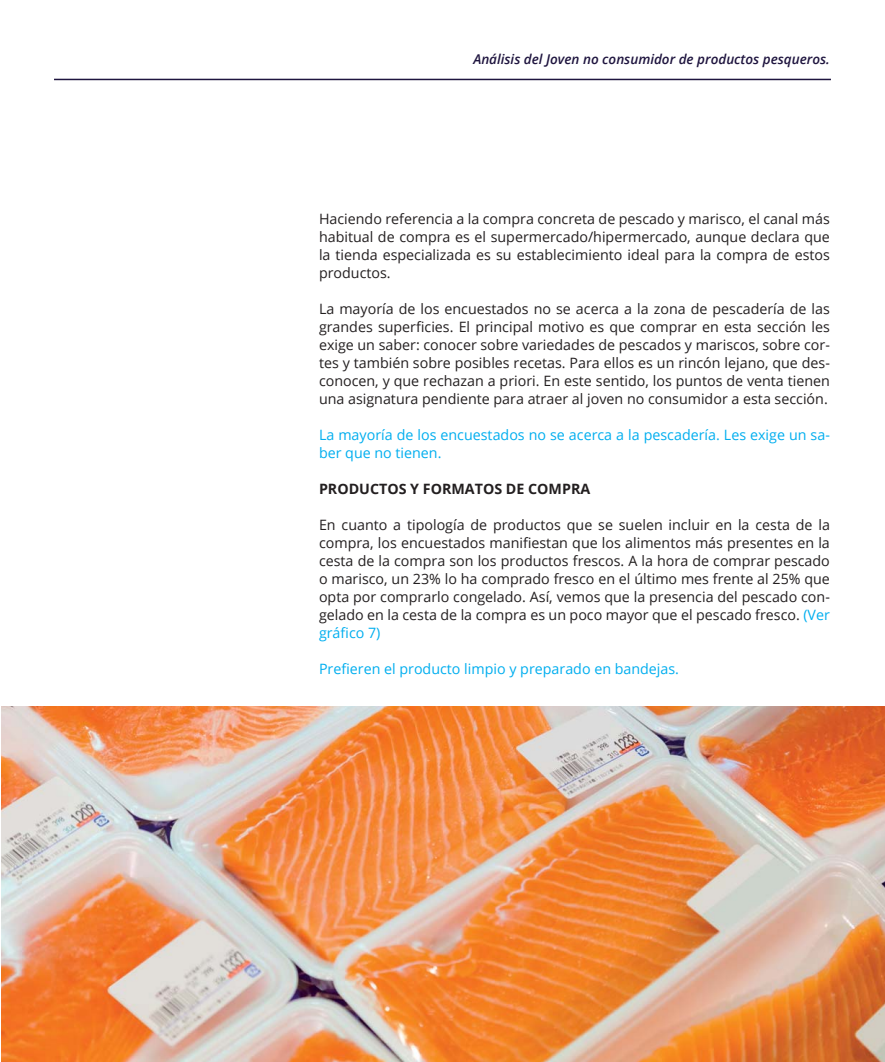
<style>
.page{position:relative;width:885px;height:1062px;background:#fff}
.page>*{position:absolute;margin:0;border:0;box-sizing:border-box;transform-origin:0 0}
.t1{font:14.25px/18px "Open Sans";color:#231f20;text-align:justify}
.t2{font:14.25px/18px "Open Sans";color:#00aeef}
.t3{font:700 14.25px "Open Sans";color:#231f20}
.t4{font:italic 600 13.5px "Open Sans";color:#1f153f}
.s1{color:#00aeef}
</style>
<div class="page">
<hr style="left:54px;top:79px;width:776px;height:1px;background:#1f153f">
<img style="left:1px;top:706px;width:883px;height:355px">
<p class="t4" style="left:473px;top:50px;width:358px">Análisis del Joven no consumidor de productos pesqueros.</p>
<p class="t1" style="left:319px;top:209px;width:512px">Haciendo referencia a la compra concreta de pescado y marisco, el canal más habitual de compra es el supermercado/hipermercado, aunque declara que la tienda especializada es su establecimiento ideal para la compra de estos productos.</p>
<p class="t1" style="left:319px;top:299px;width:512px">La mayoría de los encuestados no se acerca a la zona de pescadería de las grandes superficies. El principal motivo es que comprar en esta sección les exige un saber: conocer sobre variedades de pescados y mariscos, sobre cor&shy;tes y también sobre posibles recetas. Para ellos es un rincón lejano, que des&shy;conocen, y que rechazan a priori. En este sentido, los puntos de venta tienen una asignatura pendiente para atraer al joven no consumidor a esta sección.</p>
<p class="t2" style="left:319px;top:425px;width:512px">La mayoría de los encuestados no se acerca a la pescadería. Les exige un sa&shy;ber que no tienen.</p>
<p class="t3" style="left:319px;top:478px;width:273px">PRODUCTOS Y FORMATOS DE COMPRA</p>
<p class="t1" style="left:319px;top:515px;width:512px">En cuanto a tipología de productos que se suelen incluir en la cesta de la compra, los encuestados manifiestan que los alimentos más presentes en la cesta de la compra son los productos frescos. A la hora de comprar pescado o marisco, un 23% lo ha comprado fresco en el último mes frente al 25% que opta por comprarlo congelado. Así, vemos que la presencia del pescado con&shy;gelado en la cesta de la compra es un poco mayor que el pescado fresco. <span class="s1">(Ver gráfico 7)</span></p>
<p class="t2" style="left:319px;top:659px;width:361px">Prefieren el producto limpio y preparado en bandejas.</p>
</div>
